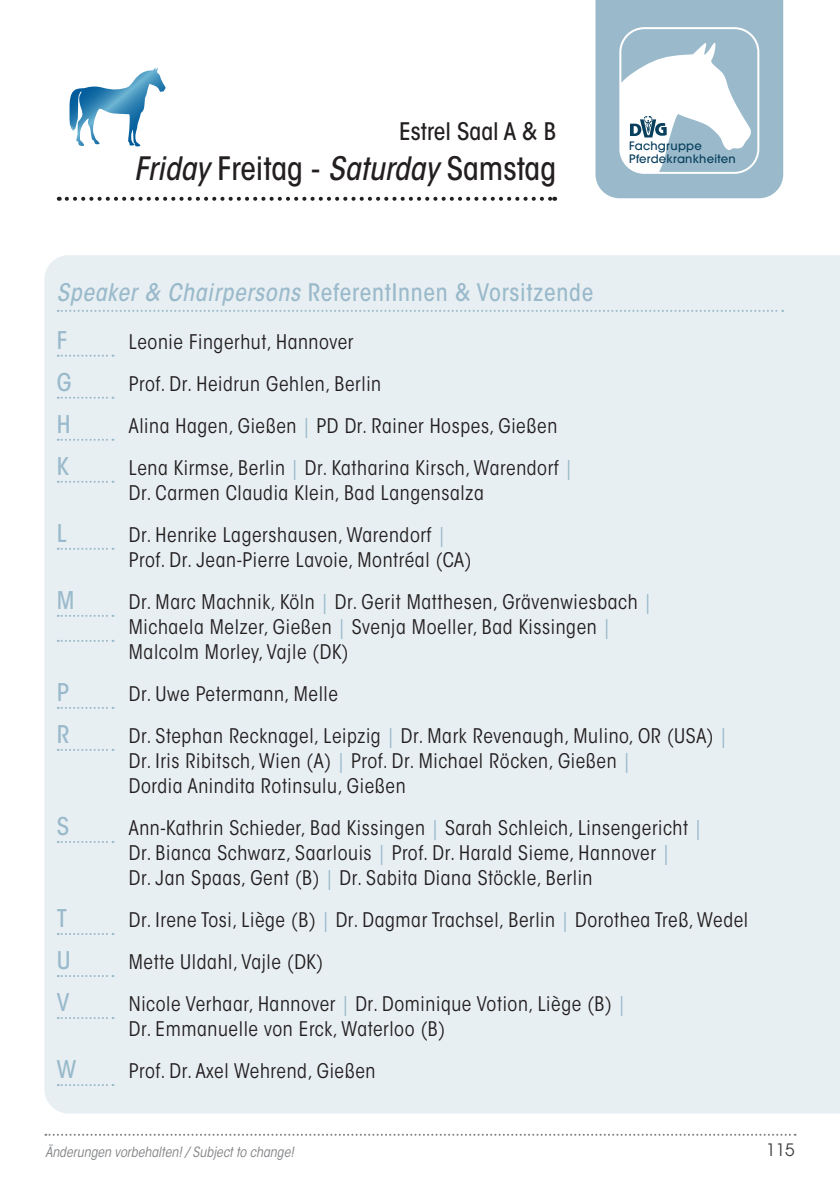
<style>
.page{position:relative;width:840px;height:1191px;background:#fff}
.page>*{position:absolute;margin:0;border:0;box-sizing:border-box;transform-origin:0 0}
.t1{font:500 condensed 32px "ITC Avant Garde Std";color:#231f20}
.t2{font:500 condensed 24.2px "ITC Avant Garde Std";color:#9abacb}
.t3{font:500 condensed 24px "ITC Avant Garde Std";letter-spacing:.03em;color:#9abacb}
.t4{font:500 condensed 24px "ITC Avant Garde Std";color:#231f20}
.t5{font:condensed 20px "ITC Avant Garde Std";letter-spacing:.03em;color:#231f20}
.t6{font:17px "ITC Avant Garde Std";color:#3e3e3f}
.t7{font:italic condensed 14px "ITC Avant Garde Std";color:#808285}
.t8{font:500 11.6px/13.4px "ITC Avant Garde Std";letter-spacing:.02em;color:#083f5d}
.s1{font-style:italic}
.s2{color:#9abacb}
</style>
<div class="page">
<svg style="left:45px;top:1133px;width:750px;height:2px"></svg>
<div style="left:44px;top:255px;width:795px;height:858px;background:#e8eff3"></div>
<svg style="left:67px;top:197px;width:488px;height:4px"></svg>
<svg style="left:595px;top:0;width:187px;height:198px"></svg>
<div style="left:619px;top:27px;width:140px;height:147px;border:2px solid #fff;border-radius:24px"></div>
<svg style="left:69px;top:68px;width:88px;height:78px"></svg>
<svg style="left:58px;top:310px;width:724px;height:2px"></svg>
<svg style="left:58px;top:355px;width:55px;height:2px"></svg>
<svg style="left:58px;top:397px;width:55px;height:2px"></svg>
<svg style="left:58px;top:439px;width:55px;height:2px"></svg>
<svg style="left:58px;top:481px;width:55px;height:2px"></svg>
<svg style="left:58px;top:548px;width:55px;height:2px"></svg>
<svg style="left:58px;top:615px;width:55px;height:2px"></svg>
<svg style="left:58px;top:640px;width:55px;height:2px"></svg>
<svg style="left:58px;top:707px;width:55px;height:2px"></svg>
<svg style="left:58px;top:749px;width:55px;height:2px"></svg>
<svg style="left:58px;top:841px;width:55px;height:2px"></svg>
<svg style="left:58px;top:933px;width:55px;height:2px"></svg>
<svg style="left:58px;top:975px;width:55px;height:2px"></svg>
<svg style="left:58px;top:1017px;width:55px;height:2px"></svg>
<svg style="left:58px;top:1084px;width:55px;height:2px"></svg>
<p class="t4" style="left:399px;top:116px;width:158px">Estrel Saal A &amp; B</p>
<p class="t1" style="left:134px;top:148px;width:423px"><span class="s1">Friday</span> Freitag - <span class="s1">Saturday</span> Samstag</p>
<p class="t8" style="left:629px;top:139px;width:108px">Fachgruppe<br>Pferdekrankheiten</p>
<p class="t3" style="left:57px;top:278px;width:538px"><span class="s1">Speaker &amp; Chairpersons</span> ReferentInnen &amp; Vorsitzende</p>
<p class="t2" style="left:57px;top:325px;width:12px">F</p>
<p class="t5" style="left:129px;top:330px;width:226px">Leonie Fingerhut, Hannover</p>
<p class="t2" style="left:57px;top:367px;width:16px">G</p>
<p class="t5" style="left:129px;top:372px;width:254px">Prof. Dr. Heidrun Gehlen, Berlin</p>
<p class="t2" style="left:57px;top:409px;width:15px">H</p>
<p class="t5" style="left:129px;top:414px;width:430px">Alina Hagen, Gießen <span class="s2">|</span> PD Dr. Rainer Hospes, Gießen</p>
<p class="t2" style="left:57px;top:451px;width:13px">K</p>
<p class="t5" style="left:129px;top:456px;width:445px">Lena Kirmse, Berlin <span class="s2">|</span> Dr. Katharina Kirsch, Warendorf <span class="s2">|</span></p>
<p class="t5" style="left:129px;top:481px;width:356px">Dr. Carmen Claudia Klein, Bad Langensalza</p>
<p class="t2" style="left:57px;top:518px;width:11px">L</p>
<p class="t5" style="left:129px;top:523px;width:318px">Dr. Henrike Lagershausen, Warendorf <span class="s2">|</span></p>
<p class="t5" style="left:129px;top:548px;width:344px">Prof. Dr. Jean-Pierre Lavoie, Montréal (CA)</p>
<p class="t2" style="left:57px;top:585px;width:19px">M</p>
<p class="t5" style="left:129px;top:590px;width:524px">Dr. Marc Machnik, Köln <span class="s2">|</span> Dr. Gerit Matthesen, Grävenwiesbach <span class="s2">|</span></p>
<p class="t5" style="left:129px;top:615px;width:483px">Michaela Melzer, Gießen <span class="s2">|</span> Svenja Moeller, Bad Kissingen <span class="s2">|</span></p>
<p class="t5" style="left:129px;top:640px;width:221px">Malcolm Morley, Vajle (DK)</p>
<p class="t2" style="left:57px;top:677px;width:14px">P</p>
<p class="t5" style="left:129px;top:682px;width:211px">Dr. Uwe Petermann, Melle</p>
<p class="t2" style="left:57px;top:719px;width:14px">R</p>
<p class="t5" style="left:129px;top:724px;width:600px">Dr. Stephan Recknagel, Leipzig <span class="s2">|</span> Dr. Mark Revenaugh, Mulino, OR (USA) <span class="s2">|</span></p>
<p class="t5" style="left:129px;top:749px;width:503px">Dr. Iris Ribitsch, Wien (A) <span class="s2">|</span> Prof. Dr. Michael Röcken, Gießen <span class="s2">|</span></p>
<p class="t5" style="left:129px;top:774px;width:278px">Dordia Anindita Rotinsulu, Gießen</p>
<p class="t2" style="left:57px;top:811px;width:14px">S</p>
<p class="t5" style="left:129px;top:816px;width:574px">Ann-Kathrin Schieder, Bad Kissingen <span class="s2">|</span> Sarah Schleich, Linsengericht <span class="s2">|</span></p>
<p class="t5" style="left:129px;top:841px;width:542px">Dr. Bianca Schwarz, Saarlouis <span class="s2">|</span> Prof. Dr. Harald Sieme, Hannover <span class="s2">|</span></p>
<p class="t5" style="left:129px;top:866px;width:465px">Dr. Jan Spaas, Gent (B) <span class="s2">|</span> Dr. Sabita Diana Stöckle, Berlin</p>
<p class="t2" style="left:57px;top:903px;width:12px">T</p>
<p class="t5" style="left:129px;top:908px;width:620px">Dr. Irene Tosi, Liège (B) <span class="s2">|</span> Dr. Dagmar Trachsel, Berlin <span class="s2">|</span> Dorothea Treß, Wedel</p>
<p class="t2" style="left:57px;top:945px;width:15px">U</p>
<p class="t5" style="left:129px;top:950px;width:196px">Mette Uldahl, Vajle (DK)</p>
<p class="t2" style="left:57px;top:987px;width:14px">V</p>
<p class="t5" style="left:129px;top:992px;width:498px">Nicole Verhaar, Hannover <span class="s2">|</span> Dr. Dominique Votion, Liège (B) <span class="s2">|</span></p>
<p class="t5" style="left:129px;top:1017px;width:317px">Dr. Emmanuelle von Erck, Waterloo (B)</p>
<p class="t2" style="left:57px;top:1054px;width:21px">W</p>
<p class="t5" style="left:129px;top:1059px;width:248px">Prof. Dr. Axel Wehrend, Gießen</p>
<p class="t7" style="left:45px;top:1143px;width:250px">Änderungen vorbehalten! / Subject to change!</p>
<p class="t6" style="left:765px;top:1139px;width:30px">115</p>
</div>
